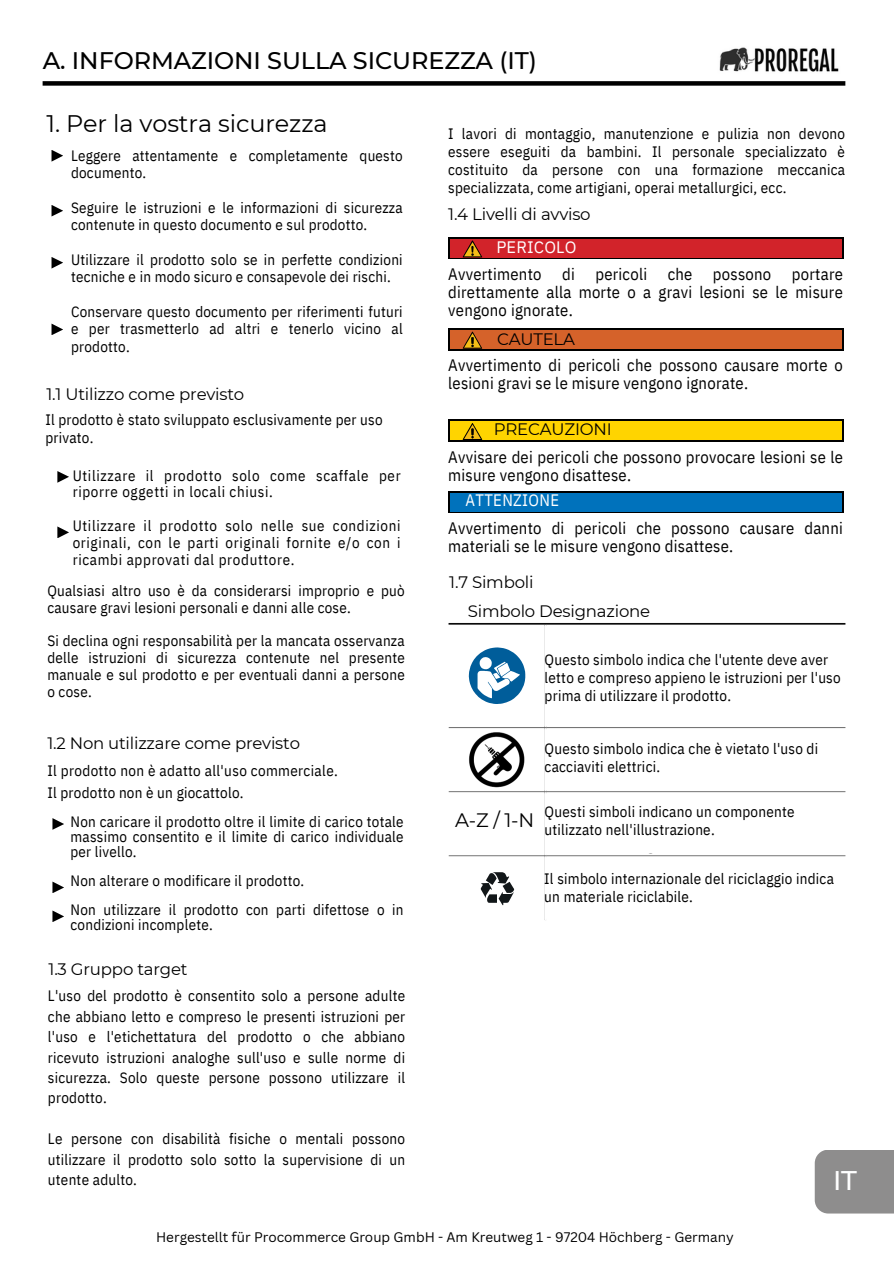
<style>
.page{position:relative;width:894px;height:1264px;background:#fff}
.page>*{position:absolute;margin:0;border:0;box-sizing:border-box;transform-origin:0 0}
.t1{font:500 27px "Montserrat";color:#fff}
.t2{font:500 24px "Montserrat";letter-spacing:-.005em;color:#000}
.t3{font:24px "Montserrat";letter-spacing:-.005em;color:#000}
.t4{font:19.5px "Montserrat";color:#000}
.t5{font:16.5px/18px "IBM Plex Sans Cond";letter-spacing:.015em;color:#000}
.t6{font:16.5px "Montserrat";letter-spacing:-.01em;color:#000}
.t7{font:16.5px "IBM Plex Sans Cond";letter-spacing:.02em;color:#fff}
.t8{font:16.5px "IBM Plex Sans";letter-spacing:.01em;color:#fff}
.t9{font:15px/18px "IBM Plex Sans Cond";letter-spacing:.015em;color:#000}
.t10{font:15px/16.8px "IBM Plex Sans Cond";letter-spacing:.045em;color:#000}
.t11{font:13.5px "Canva Sans";color:#000}
</style>
<div class="page">
<svg style="left:51px;top:150px;width:12px;height:12px"></svg>
<svg style="left:51px;top:205px;width:12px;height:11px"></svg>
<svg style="left:51px;top:257px;width:12px;height:11px"></svg>
<svg style="left:51px;top:323px;width:12px;height:12px"></svg>
<svg style="left:57px;top:471px;width:12px;height:12px"></svg>
<svg style="left:57px;top:526px;width:12px;height:12px"></svg>
<svg style="left:52px;top:818px;width:12px;height:11px"></svg>
<svg style="left:52px;top:910px;width:12px;height:12px"></svg>
<img style="left:448px;top:623px;width:398px;height:297px">
<div style="left:448px;top:237px;width:394px;height:21px;background:#d2232a"></div>
<hr style="left:448px;top:237px;width:395px;height:1px;background:#000">
<svg style="left:448px;top:238px;width:1px;height:20px"></svg>
<svg style="left:842px;top:238px;width:1px;height:20px"></svg>
<hr style="left:448px;top:258px;width:395px;height:1px;background:#000">
<svg style="left:462px;top:240px;width:20px;height:17px"></svg>
<div style="left:448px;top:329px;width:394px;height:21px;background:#d5622a"></div>
<hr style="left:448px;top:328px;width:395px;height:1px;background:#000">
<svg style="left:448px;top:329px;width:1px;height:20px"></svg>
<svg style="left:842px;top:329px;width:1px;height:20px"></svg>
<hr style="left:448px;top:349px;width:395px;height:1px;background:#000">
<svg style="left:462px;top:331px;width:20px;height:18px"></svg>
<div style="left:448px;top:420px;width:394px;height:21px;background:#ffd400"></div>
<hr style="left:448px;top:420px;width:395px;height:1px;background:#000">
<svg style="left:448px;top:421px;width:1px;height:19px"></svg>
<svg style="left:842px;top:421px;width:1px;height:19px"></svg>
<hr style="left:448px;top:440px;width:395px;height:1px;background:#000">
<svg style="left:462px;top:423px;width:20px;height:17px"></svg>
<div style="left:448px;top:491px;width:394px;height:21px;background:#0072bc"></div>
<hr style="left:448px;top:491px;width:395px;height:1px;background:#000">
<svg style="left:448px;top:492px;width:1px;height:20px"></svg>
<svg style="left:842px;top:492px;width:1px;height:20px"></svg>
<hr style="left:448px;top:512px;width:395px;height:1px;background:#000">
<svg style="left:52px;top:881px;width:12px;height:12px"></svg>
<div style="left:548px;top:822px;width:268px;height:30px;background:#fff"></div>
<img style="left:719px;top:47px;width:120px;height:25px">
<div style="left:43px;top:81px;width:802px;height:5px;background:#000"></div>
<div style="left:814px;top:1150px;width:79px;height:63px;background:#8e8d8d"></div>
<h6 class="t2" style="left:43px;top:46px;width:495px">A. INFORMAZIONI SULLA SICUREZZA (IT)</h6>
<h6 class="t3" style="left:46px;top:108px;width:282px">1. Per la vostra sicurezza</h6>
<h6 class="t9" style="left:71px;top:146px;width:333px;line-height:17.4px">Leggere attentamente e completamente questo documento.</h6>
<h6 class="t9" style="left:71px;top:198px;width:333px;line-height:17.4px">Seguire le istruzioni e le informazioni di sicurezza contenute in questo documento e sul prodotto.</h6>
<h6 class="t9" style="left:71px;top:250px;width:333px;line-height:17.4px">Utilizzare il prodotto solo se in perfette condizioni tecniche e in modo sicuro e consapevole dei rischi.</h6>
<h6 class="t9" style="left:71px;top:302px;width:333px;line-height:17.4px;text-align:justify">Conservare questo documento per riferimenti futuri e per trasmetterlo ad altri e tenerlo vicino al prodotto.</h6>
<h6 class="t6" style="left:46px;top:384px;width:199px">1.1 Utilizzo come previsto</h6>
<h6 class="t9" style="left:45px;top:410px;width:338px">Il prodotto è stato sviluppato esclusivamente per uso privato.</h6>
<h6 class="t10" style="left:73px;top:466px;width:329px">Utilizzare il prodotto solo come scaffale per riporre oggetti in locali chiusi.</h6>
<h6 class="t9" style="left:73px;top:517px;width:329px;line-height:17px;text-align:justify">Utilizzare il prodotto solo nelle sue condizioni originali, con le parti originali fornite e/o con i ricambi approvati dal produttore.</h6>
<h5 class="t9" style="left:47px;top:581px;width:359px;line-height:16.8px">Qualsiasi altro uso è da considerarsi improprio e può causare gravi lesioni personali e danni alle cose.</h5>
<h6 class="t9" style="left:47px;top:632px;width:359px;line-height:16.8px;text-align:justify">Si declina ogni responsabilità per la mancata osservanza delle istruzioni di sicurezza contenute nel presente manuale e sul prodotto e per eventuali danni a persone o cose.</h6>
<h6 class="t6" style="left:47px;top:733px;width:254px">1.2 Non utilizzare come previsto</h6>
<p class="t9" style="left:47px;top:760px;width:292px;line-height:21.3px">Il prodotto non è adatto all'uso commerciale.<br>Il prodotto non è un giocattolo.</p>
<p class="t9" style="left:70px;top:814px;width:334px;line-height:14.7px;text-align:justify">Non caricare il prodotto oltre il limite di carico totale massimo consentito e il limite di carico individuale per livello.</p>
<h3 class="t9" style="left:70px;top:871px;width:235px">Non alterare o modificare il prodotto.</h3>
<h6 class="t9" style="left:70px;top:902px;width:334px;line-height:14.7px">Non utilizzare il prodotto con parti difettose o in condizioni incomplete.</h6>
<h6 class="t6" style="left:49px;top:959px;width:140px">1.3 Gruppo target</h6>
<h6 class="t9" style="left:48px;top:985px;width:358px;line-height:20.4px;text-align:justify">L'uso del prodotto è consentito solo a persone adulte che abbiano letto e compreso le presenti istruzioni per l'uso e l'etichettatura del prodotto o che abbiano ricevuto istruzioni analoghe sull'uso e sulle norme di sicurezza. Solo queste persone possono utilizzare il prodotto.</h6>
<h6 class="t9" style="left:48px;top:1128px;width:358px;line-height:20.4px;text-align:justify">Le persone con disabilità fisiche o mentali possono utilizzare il prodotto solo sotto la supervisione di un utente adulto.</h6>
<h6 class="t9" style="left:448px;top:124px;width:398px;text-align:justify">I lavori di montaggio, manutenzione e pulizia non devono essere eseguiti da bambini. Il personale specializzato è costituito da persone con una formazione meccanica specializzata, come artigiani, operai metallurgici, ecc.</h6>
<h6 class="t6" style="left:448px;top:204px;width:144px">1.4 Livelli di avviso</h6>
<h6 class="t8" style="left:496px;top:235px;width:82px">PERICOLO</h6>
<h6 class="t5" style="left:448px;top:264px;width:396px;text-align:justify">Avvertimento di pericoli che possono portare direttamente alla morte o a gravi lesioni se le misure vengono ignorate.</h6>
<h5 class="t6" style="left:497px;top:329px;width:79px">CAUTELA</h5>
<h6 class="t5" style="left:448px;top:356px;width:396px">Avvertimento di pericoli che possono causare morte o lesioni gravi se le misure vengono ignorate.</h6>
<h6 class="t6" style="left:493px;top:419px;width:119px">PRECAUZIONI</h6>
<p class="t5" style="left:448px;top:447px;width:396px">Avvisare dei pericoli che possono provocare lesioni se le misure vengono disattese.</p>
<h6 class="t5" style="left:448px;top:519px;width:396px">Avvertimento di pericoli che possono causare danni materiali se le misure vengono disattese.</h6>
<h5 class="t7" style="left:465px;top:489px;width:95px">ATTENZIONE</h5>
<h5 class="t6" style="left:449px;top:571px;width:86px">1.7 Simboli</h5>
<h6 class="t6" style="left:467px;top:600px;width:184px">Simbolo Designazione</h6>
<h6 class="t9" style="left:544px;top:650px;width:297px">Questo simbolo indica che l'utente deve aver letto e compreso appieno le istruzioni per l'uso prima di utilizzare il prodotto.</h6>
<h6 class="t4" style="left:455px;top:808px;width:81px">A-Z / 1-N</h6>
<h6 class="t9" style="left:544px;top:739px;width:275px">Questo simbolo indica che è vietato l'uso di cacciaviti elettrici.</h6>
<h4 class="t9" style="left:544px;top:802px;width:251px">Questi simboli indicano un componente utilizzato nell'illustrazione.</h4>
<h6 class="t9" style="left:544px;top:869px;width:291px">Il simbolo internazionale del riciclaggio indica un materiale riciclabile.</h6>
<h6 class="t1" style="left:832px;top:1163px;width:26px">IT</h6>
<h2 class="t11" style="left:156px;top:1227px;width:579px">Hergestellt für Procommerce Group GmbH - Am Kreutweg 1 - 97204 Höchberg - Germany</h2>
</div>
